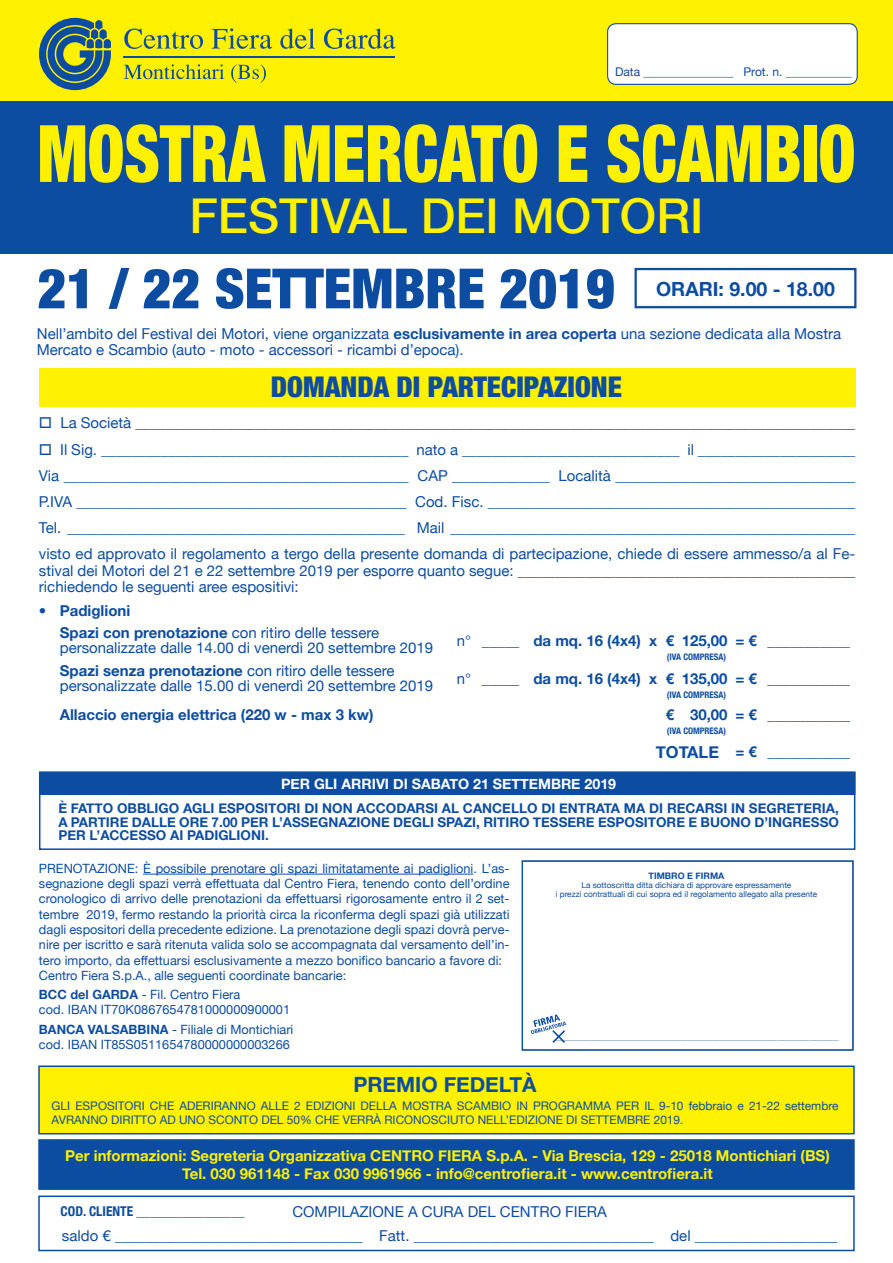
<style>
.page{position:relative;width:893px;height:1263px;background:#fff}
.page>*{position:absolute;margin:0;border:0;box-sizing:border-box;transform-origin:0 0}
.t1{font:900 condensed 79.2px "Helvetica Neue";color:#fff101;scale:.83 1}
.t2{font:900 condensed 55.5px "Helvetica Neue";color:#0d4da1}
.t3{font:500 48px "Helvetica Neue";color:#fff101}
.t4{font:900 condensed 28.5px "Helvetica Neue";color:#0d4da1}
.t5{font:700 21px "Helvetica Neue";color:#0d4da1}
.t6{font:700 19.5px "Helvetica Neue";color:#0d4da1}
.t7{font:15px/26.1px "Helvetica Neue";color:#0d4da1}
.t8{font:700 15px/22.2px "Helvetica Neue";color:#0d4da1}
.t9{font:700 15px/18px "Helvetica Neue";color:#fff101;text-align:center}
.t10{font:700 14.25px "Helvetica Neue";color:#fff}
.t11{font:700 13.5px/13.5px "Helvetica Neue";color:#0d4da1;text-align:justify}
.t12{font:700 condensed 13.5px "Helvetica Neue";color:#0d4da1}
.t13{font:12.75px/15.3px "Helvetica Neue";color:#0d4da1}
.t14{font:12px "Helvetica Neue";color:#0d4da1}
.t15{font:11.85px/13.5px "Helvetica Neue";color:#0d4da1}
.t16{font:700 condensed 9px "Helvetica Neue";color:#0d4da1}
.t17{font:700 9px "Helvetica Neue";color:#0d4da1}
.t18{font:8.25px/9px "Helvetica Neue";color:#0d4da1;text-align:center}
.t19{font:6.6px "Helvetica Neue";color:#0d4da1}
.s1{font-weight:700}
.s2{font-stretch:condensed}
.s3{font-weight:400}
.s4{font-weight:700;font-size:16.5px}
</style>
<div class="page">
<svg style="left:522px;top:860px;width:331px;height:1px"></svg>
<div style="left:522px;top:861px;width:331px;height:189px;border:1px solid #0d4da1"></div>
<div style="left:0;top:0;width:893px;height:131px;background:#fff101"></div>
<svg style="left:124px;top:29px;width:79px;height:20px"></svg>
<svg style="left:212px;top:28px;width:60px;height:21px"></svg>
<svg style="left:280px;top:28px;width:35px;height:21px"></svg>
<svg style="left:324px;top:28px;width:71px;height:21px"></svg>
<svg style="left:124px;top:64px;width:100px;height:15px"></svg>
<svg style="left:231px;top:64px;width:35px;height:19px"></svg>
<hr style="left:123px;top:56px;width:272px;height:1px;background:#0d4da1">
<svg style="left:39px;top:18px;width:72px;height:72px"></svg>
<div style="left:0;top:101px;width:893px;height:152px;background:#0d4da1"></div>
<div style="left:634px;top:268px;width:222px;height:40px;border:2px solid #0d4da1"></div>
<div style="left:39px;top:368px;width:816px;height:38px;background:#fff101"></div>
<hr style="left:143px;top:874px;width:330px;height:1px;background:#0d4da1">
<div style="left:38px;top:1065px;width:817px;height:69px;background:#fff101;border:2px solid #0d4da1"></div>
<div style="left:38px;top:1139px;width:817px;height:51px;background:#0d4da1;border:2px solid #0d4da1"></div>
<div style="left:38px;top:1195px;width:817px;height:56px;border:2px solid #0d4da1"></div>
<div style="left:608px;top:24px;width:249px;height:60px;background:#fff;border-radius:9px"></div>
<div style="left:607px;top:23px;width:251px;height:62px;border:1px solid #0d4da1;border-radius:9px"></div>
<svg style="left:531px;top:1014px;width:36px;height:29px"></svg>
<div style="left:39px;top:771px;width:816px;height:24px;background:#0d4da1;border:2px solid #0d4da1"></div>
<div style="left:39px;top:772px;width:816px;height:78px;border:2px solid #0d4da1"></div>
<p class="t14" style="left:615px;top:65px;width:238px">Data _______________ Prot. n. ___________</p>
<h1 class="t1" style="left:38px;top:105px;width:987px">MOSTRA MERCATO E SCAMB IO</h1>
<h3 class="t3" style="left:189px;top:187px;width:516px">FESTIVAL DEI MOTORI</h3>
<h2 class="t2" style="left:38px;top:254px;width:579px">21 / 22 SETTEMBRE 2019</h2>
<p class="t7" style="left:37px;top:325px;width:806px;line-height:16.5px">Nell’ambito del Festival dei Motori, viene organizzata <span class="s1">esclusivamente in area coperta</span> una sezione dedicata alla Mostra<br>Mercato e Scambio (auto - moto - accessori - ricambi d’epoca).</p>
<h3 class="t6" style="left:656px;top:277px;width:180px">ORARI: 9.00 - 18.00</h3>
<h3 class="t4" style="left:271px;top:369px;width:351px">DOMANDA DI PARTECIPAZIONE</h3>
<p class="t7" style="left:39px;top:410px;width:818px">□ La Società ________________________________________________________________________________________________</p>
<p class="t7" style="left:39px;top:436px;width:818px;text-align:justify">□ Il Sig. _________________________________________ nato a _____________________________ il _____________________ Via ______________________________________________ CAP _____________ Località ________________________________ P.IVA ____________________________________________ Cod. Fisc. _________________________________________________ Tel. _____________________________________________ Mail ______________________________________________________ visto ed approvato il regolamento a tergo della presente domanda di partecipazione, chiede di essere ammesso/a al Fe-</p>
<p class="t7" style="left:39px;top:562px;width:818px;line-height:16.5px">stival dei Motori del 21 e 22 settembre 2019 per esporre quanto segue: _____________________________________________ richiedendo le seguenti aree espositivi:</p>
<p class="t8" style="left:60px;top:599px;width:321px;text-indent:-21px"><span class="s2">•</span> Padiglioni<br>Spazi con prenotazione <span class="s3">con ritiro delle tessere</span></p>
<p class="t7" style="left:60px;top:635px;width:375px">personalizzate dalle 14.00 di venerdì 20 settembre 2019</p>
<p class="t8" style="left:457px;top:629px;width:395px"><span class="s3">n° _____</span> da mq. 16 (4x4) x € 125,00 = € <span class="s3">___________</span></p>
<p class="t16" style="left:667px;top:651px;width:61px">(IVA COMPRESA)</p>
<p class="t16" style="left:667px;top:689px;width:61px">(IVA COMPRESA)</p>
<p class="t16" style="left:667px;top:725px;width:61px">(IVA COMPRESA)</p>
<p class="t7" style="left:60px;top:663px;width:375px;line-height:15px"><span class="s1">Spazi senza prenotazione</span> con ritiro delle tessere personalizzate dalle 15.00 di venerdì 20 settembre 2019</p>
<p class="t8" style="left:457px;top:667px;width:395px"><span class="s3">n° _____</span> da mq. 16 (4x4) x € 135,00 = € <span class="s3">___________</span></p>
<p class="t8" style="left:60px;top:703px;width:315px">Allaccio energia elettrica (220 w - max 3 kw)</p>
<p class="t7" style="left:666px;top:701px;width:186px"><span class="s1">€ 30,00 = €</span> ___________</p>
<p class="t7" style="left:656px;top:738px;width:196px"><span class="s4">TOTALE</span> <span class="s1">= €</span> ___________</p>
<p class="t10" style="left:281px;top:775px;width:42px">Per gli</p>
<p class="t10" style="left:341px;top:775px;width:9px">arrivi</p>
<p class="t10" style="left:393px;top:775px;width:30px">di sabato</p>
<p class="t10" style="left:473px;top:775px;width:31px">21 settembre</p>
<p class="t10" style="left:584px;top:775px;width:33px">2019</p>
<p class="t11" style="left:58px;top:801px;width:782px">È FATTO OBBLIGO AGLI ESPOSITORI DI NON ACCODARSI AL CANCELLO DI ENTRATA MA DI RECARSI IN SEGRETERIA, A PARTIRE DALLE ORE 7.00 PER L’ASSEGNAZIONE DEGLI SPAZI, RITIRO TESSERE ESPOSITORE E BUONO D’INGRESSO PER L’ACCESSO AI PADIGLIONI.</p>
<p class="t13" style="left:39px;top:860px;width:472px">PRENOTAZIONE: È possibile prenotare gli spazi limitatamente ai padiglioni. L’as&shy;segnazione degli spazi verrà effettuata dal Centro Fiera, tenendo conto dell’ordine cronologico di arrivo delle prenotazioni da effettuarsi rigorosamente entro il 2 set&shy;tembre 2019, fermo restando la priorità circa la riconferma degli spazi già utilizzati dagli espositori della precedente edizione. La prenotazione degli spazi dovrà perve&shy;nire per iscritto e sarà ritenuta valida solo se accompagnata dal versamento dell’in&shy;tero importo, da effettuarsi esclusivamente a mezzo bonifico bancario a favore di:<br>Centro Fiera S.p.A., alle seguenti coordinate bancarie:</p>
<p class="t13" style="left:39px;top:987px;width:253px"><span class="s1">BCC del GARDA</span> - Fil. Centro Fiera<br>cod. IBAN IT70K0867654781000000900001</p>
<p class="t13" style="left:39px;top:1022px;width:256px"><span class="s1">BANCA VALSABBINA</span> - Filiale di Montichiari cod. IBAN IT85S0511654780000000003266</p>
<h3 class="t5" style="left:353px;top:1072px;width:185px">PREMIO FEDELTÀ</h3>
<p class="t15" style="left:52px;top:1099px;width:788px">GLI ESPOSITORI CHE ADERIRANNO ALLE 2 EDIZIONI DELLA MOSTRA SCAMBIO IN PROGRAMMA PER IL 9-10 febbraio e 21-22 settembre<br>AVRANNO DIRITTO AD UNO SCONTO DEL 50% CHE VERRÀ RICONOSCIUTO NELL’EDIZIONE DI SETTEMBRE 2019.</p>
<p class="t9" style="left:65px;top:1146px;width:766px">Per informazioni: Segreteria Organizzativa CENTRO FIERA S.p.A. - Via Brescia, 129 - 25018 Montichiari (BS)<br>Tel. 030 961148 - Fax 030 9961966 - info@centrofiera.it - www.centrofiera.it</p>
<p class="t7" style="left:62px;top:1199px;width:777px;line-height:24px;text-align:center">COMPILAZIONE A CURA DEL CENTRO FIERA<br>saldo € _________________________________ Fatt. ________________________________ del ___________________</p>
<p class="t17" style="left:648px;top:871px;width:77px">TIMBRO E FIRMA</p>
<p class="t18" style="left:556px;top:881px;width:263px">La sottoscritta ditta dichiara di approvare espressamente<br>i prezzi contrattuali di cui sopra ed il regolamento allegato alla presente</p>
<p class="t19" style="left:555px;top:1033px;width:285px">______________________________________________________________________________________</p>
<p class="t12" style="left:61px;top:1203px;width:185px">COD. CLIENTE ________________</p>
</div>
